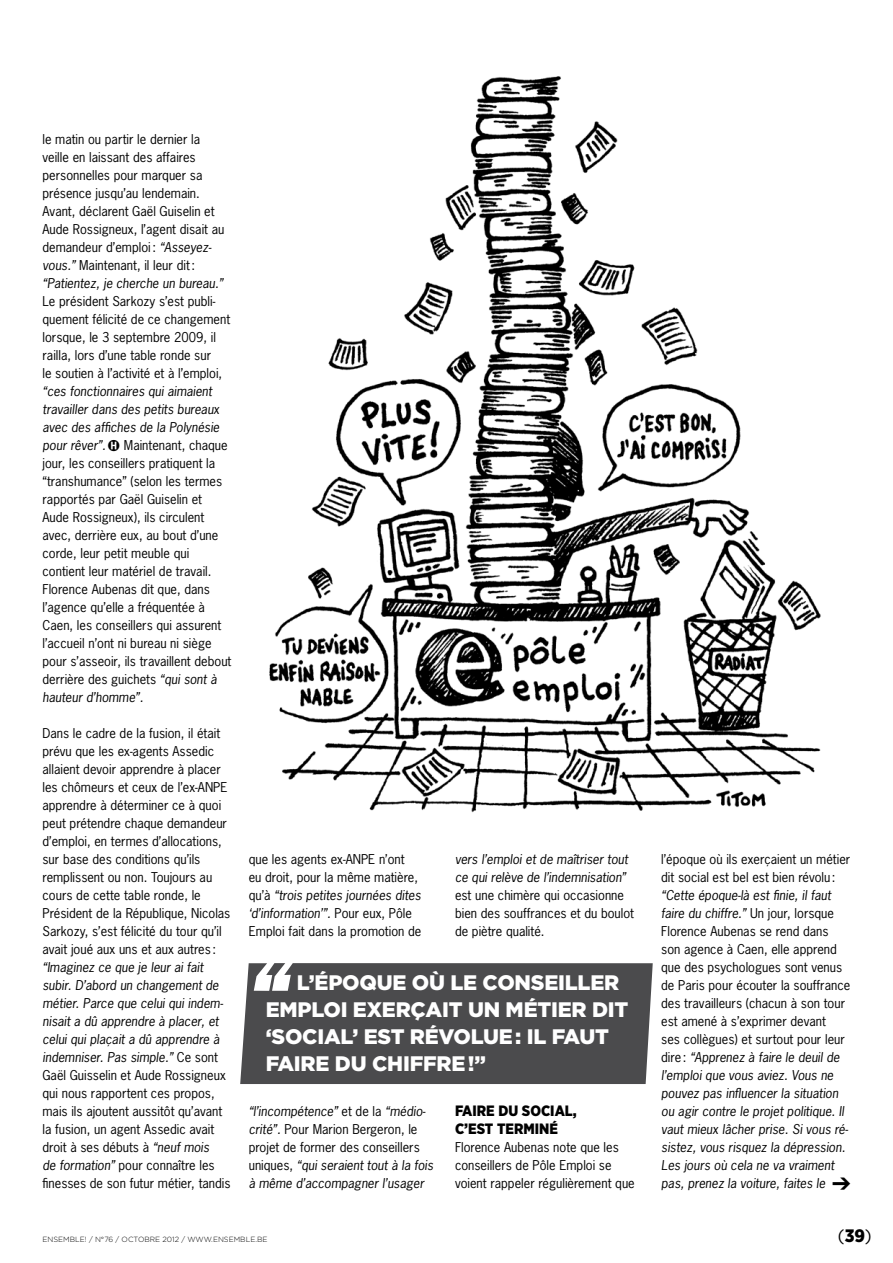
<style>
.page{position:relative;width:893px;height:1263px;background:#fff}
.page>*{position:absolute;margin:0;border:0;box-sizing:border-box;transform-origin:0 0}
.t1{font:900 21px/27px "Gotham";letter-spacing:-.01em;color:#fff}
.t2{font:18px "Gotham Narrow";color:#000}
.t3{font:900 15px/18px "Gotham Narrow";color:#000}
.t4{font:12.75px/18px "News Gothic Std";color:#000}
.t5{font:italic 12.75px/18px "News Gothic Std";color:#000}
.t6{font:300 7.5px "Gotham";color:#000}
.s1{font-style:italic}
.s2{font-style:normal}
.s3{font-weight:900}
</style>
<div class="page">
<img style="left:269px;top:76px;width:552px;height:737px">
<div style="left:240px;top:963px;width:413px;height:121px;background:#4b4b4d"></div>
<p class="t4" style="left:43px;top:130px;width:183px">le matin ou partir le dernier la veille en laissant des affaires personnelles pour marquer sa présence jusqu’au lendemain.<br>Avant, déclarent Gaël Guiselin et<br>Aude Rossigneux, l’agent disait au demandeur d’emploi: <span class="s1">“Asseyez&shy;vous.”</span> Maintenant, il leur dit: <span class="s1">“Patientez, je cherche un bureau.”</span></p>
<p class="t4" style="left:43px;top:292px;width:189px">Le président Sarkozy s’est publi&shy;quement félicité de ce changement lorsque, le 3 septembre 2009, il railla, lors d’une table ronde sur<br>le soutien à l’activité et à l’emploi,</p>
<p class="t4" style="left:43px;top:382px;width:190px"><span class="s1">“ces fonctionnaires qui aimaient travailler dans des petits bureaux avec des affiches de la Polynésie pour rêver”.</span>★ Maintenant, chaque jour, les conseillers pratiquent la “transhumance” (selon les termes rapportés par Gaël Guiselin et<br>Aude Rossigneux), ils circulent avec, derrière eux, au bout d’une corde, leur petit meuble qui contient leur matériel de travail.<br>Florence Aubenas dit que, dans l’agence qu’elle a fréquentée à<br>Caen, les conseillers qui assurent l’accueil n’ont ni bureau ni siège pour s’asseoir, ils travaillent debout derrière des guichets <span class="s1">“qui sont à hauteur d’homme”.</span></p>
<p class="t4" style="left:43px;top:724px;width:189px">Dans le cadre de la fusion, il était prévu que les ex-agents Assedic allaient devoir apprendre à placer les chômeurs et ceux de l’ex-ANPE apprendre à déterminer ce à quoi peut prétendre chaque demandeur d’emploi, en termes d’allocations, sur base des conditions qu’ils remplissent ou non. Toujours au cours de cette table ronde, le Président de la République, Nicolas Sarkozy, s’est félicité du tour qu’il avait joué aux uns et aux autres :</p>
<p class="t4" style="left:43px;top:958px;width:190px"><span class="s1">“Imaginez ce que je leur ai fait subir. D’abord un changement de métier. Parce que celui qui indem&shy;nisait a dû apprendre à placer, et celui qui plaçait a dû apprendre à indemniser. Pas simple.”</span> Ce sont Gaël Guisselin et Aude Rossigneux qui nous rapportent ces propos, mais ils ajoutent aussitôt qu’avant la fusion, un agent Assedic avait droit à ses débuts à <span class="s1">“neuf mois<br>de formation”</span> pour connaître les finesses de son futur métier, tandis</p>
<p class="t4" style="left:249px;top:850px;width:174px">que les agents ex-ANPE n’ont<br>eu droit, pour la même matière, qu’à <span class="s1">“trois petites journées dites ‘d’information’”.</span> Pour eux, Pôle<br>Emploi fait dans la promotion de</p>
<p class="t5" style="left:455px;top:851px;width:175px">vers l’emploi et de maîtriser tout ce qui relève de l’indemnisation”</p>
<p class="t4" style="left:455px;top:886px;width:181px">est une chimère qui occasionne bien des souffrances et du boulot de piètre qualité.</p>
<h1 class="t1" style="left:266px;top:969px;width:364px;text-indent:31px">L’ÉPOQUE OÙ LE CONSEI LLER<br>EMPLOI EXERÇAIT UN MÉTIER DIT ‘SOCIAL’ EST RÉVOLUE : IL FAUT<br>FAIRE DU CHIFFRE !”</h1>
<p class="t5" style="left:249px;top:1102px;width:186px">“l’incompétence” <span class="s2">et de la</span> “médio&shy;crité”. <span class="s2">Pour Marion Bergeron, le projet de former des conseillers uniques,</span> “qui seraient tout à la fois à même d’accompagner l’usager</p>
<p class="t3" style="left:455px;top:1102px;width:123px">FAIRE DU SOCIAL,<br>C’EST TERMINÉ</p>
<p class="t4" style="left:455px;top:1138px;width:181px">Florence Aubenas note que les conseillers de Pôle Emploi se voient rappeler régulièrement que</p>
<p class="t4" style="left:661px;top:850px;width:191px">l’époque où ils exerçaient un métier dit social est bel est bien révolu :</p>
<p class="t5" style="left:661px;top:887px;width:191px">“Cette époque-là est finie, il faut faire du chiffre.” <span class="s2">Un jour, lorsque Florence Aubenas se rend dans son agence à Caen, elle apprend que des psychologues sont venus de Paris pour écouter la souffrance des travailleurs (chacun à son tour est amené à s’exprimer devant<br>ses collègues) et surtout pour leur dire:</span> “Apprenez à faire le deuil de l’emploi que vous aviez. Vous ne pouvez pas influencer la situation ou agir contre le projet politique. Il vaut mieux lâcher prise. Si vous ré&shy;sistez, vous risquez la dépression.<br>Les jours où cela ne va vraiment pas, prenez la voiture, faites le</p>
<p class="t6" style="left:43px;top:1234px;width:227px">ENSEMBLE! / N°76 / OCTOBRE 2012 / WWW.ENSEMBLE.BE</p>
<h2 class="t2" style="left:838px;top:1224px;width:35px">(<span class="s3">39</span>)</h2>
</div>
